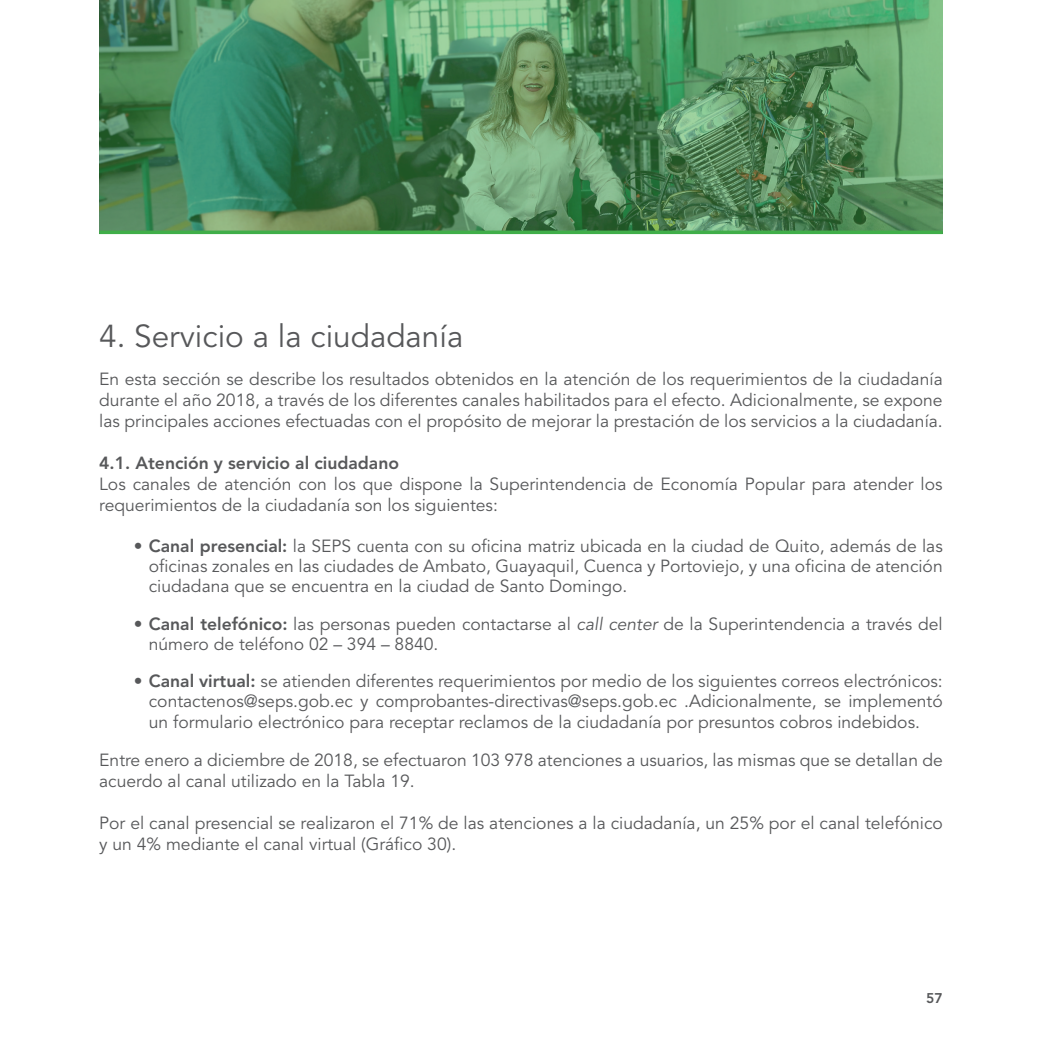
<style>
.page{position:relative;width:1042px;height:1042px;background:#fff}
.page>*{position:absolute;margin:0;border:0;box-sizing:border-box;transform-origin:0 0}
.t1{font:31.5px "Avenir LT Std";color:#57585a}
.t2{font:17.5px/21px "Avenir LT Std";color:#57585a}
.t3{font:800 17.5px "Avenir LT Std";color:#57585a}
.t4{font:800 14px "Avenir LT Std";color:#57585a}
.s1{font-weight:800}
.s2{font-style:italic}
</style>
<div class="page">
<svg style="left:99px;top:0;width:844px;height:231px;background:#528b5e"></svg>
<hr style="left:99px;top:231px;width:844px;height:3px;background:#40ae49">
<h1 class="t1" style="left:99px;top:318px;width:366px">4. Servicio a la ciudadanía</h1>
<p class="t2" style="left:99px;top:369px;width:845px;text-align:justify">En esta sección se describe los resultados obtenidos en la atención de los requerimientos de la ciudadanía durante el año 2018, a través de los diferentes canales habilitados para el efecto. Adicionalmente, se expone las principales acciones efectuadas con el propósito de mejorar la prestación de los servicios a la ciudadanía.</p>
<p class="t3" style="left:99px;top:452px;width:301px">4.1. Atención y servicio al ciudadano</p>
<p class="t2" style="left:99px;top:473px;width:845px">Los canales de atención con los que dispone la Superintendencia de Economía Popular para atender los requerimientos de la ciudadanía son los siguientes:</p>
<p class="t2" style="left:149px;top:536px;width:795px;line-height:20.1px;text-align:justify;text-indent:-15px"><span class="s1">• Canal presencial:</span> la SEPS cuenta con su oficina matriz ubicada en la ciudad de Quito, además de las oficinas zonales en las ciudades de Ambato, Guayaquil, Cuenca y Portoviejo, y una oficina de atención ciudadana que se encuentra en la ciudad de Santo Domingo.</p>
<p class="t2" style="left:149px;top:614px;width:795px;line-height:20.1px;text-indent:-15px"><span class="s1">• Canal telefónico:</span> las personas pueden contactarse al <span class="s2">call center</span> de la Superintendencia a través del número de teléfono 02 – 394 – 8840.</p>
<p class="t2" style="left:149px;top:672px;width:795px;line-height:20.1px;text-align:justify;text-indent:-15px"><span class="s1">• Canal virtual:</span> se atienden diferentes requerimientos por medio de los siguientes correos electrónicos: contactenos@seps.gob.ec y comprobantes-directivas@seps.gob.ec .Adicionalmente, se implementó un formulario electrónico para receptar reclamos de la ciudadanía por presuntos cobros indebidos.</p>
<p class="t2" style="left:99px;top:750px;width:845px">Entre enero a diciembre de 2018, se efectuaron 103 978 atenciones a usuarios, las mismas que se detallan de acuerdo al canal utilizado en la Tabla 19.</p>
<p class="t2" style="left:99px;top:813px;width:845px">Por el canal presencial se realizaron el 71% de las atenciones a la ciudadanía, un 25% por el canal telefónico y un 4% mediante el canal virtual (Gráfico 30).</p>
<p class="t4" style="left:926px;top:990px;width:18px">57</p>
</div>
